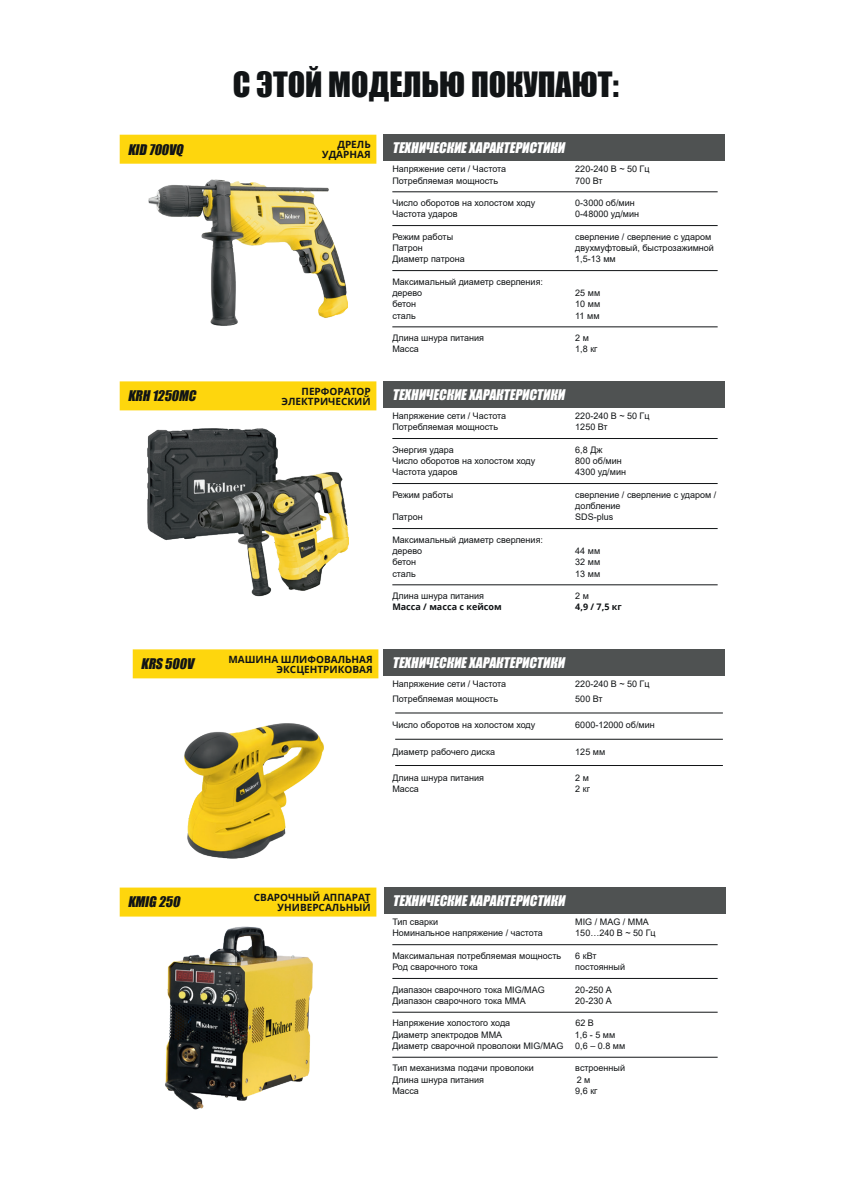
<style>
.page{position:relative;width:851px;height:1191px;background:#fff}
.page>*{position:absolute;margin:0;border:0;box-sizing:border-box;transform-origin:0 0}
.t1{font:32px "Impact";color:#111416}
.t2{font:italic 13.6px "Impact";color:#fff}
.t3{font:italic 13.6px "Impact";color:#111416}
.t4{font:700 10px/10px "Open Sans";color:#111416;text-align:right}
.Характ-ки{font:9px "Arial";color:#111416}
.Характ-ки-2{font:700 9px "Open Sans";color:#111416}
</style>
<div class="page">
<img style="left:148px;top:179px;width:199px;height:147px">
<hr style="left:392px;top:191px;width:325px;height:1px;background:#111416">
<hr style="left:392px;top:225px;width:325px;height:1px;background:#111416">
<hr style="left:392px;top:270px;width:325px;height:1px;background:#111416">
<hr style="left:392px;top:326px;width:325px;height:1px;background:#111416">
<div style="left:383px;top:135px;width:342px;height:26px;background:#4f5252"></div>
<img style="left:147px;top:428px;width:201px;height:168px">
<hr style="left:392px;top:438px;width:325px;height:1px;background:#111416">
<hr style="left:392px;top:483px;width:325px;height:1px;background:#111416">
<hr style="left:392px;top:528px;width:325px;height:1px;background:#111416">
<hr style="left:392px;top:584px;width:325px;height:1px;background:#111416">
<div style="left:383px;top:381px;width:342px;height:26px;background:#4f5252"></div>
<hr style="left:395px;top:712px;width:327px;height:1px;background:#111416">
<hr style="left:395px;top:739px;width:327px;height:1px;background:#111416">
<hr style="left:395px;top:765px;width:327px;height:1px;background:#111416">
<div style="left:383px;top:649px;width:342px;height:26px;background:#4f5252"></div>
<hr style="left:392px;top:944px;width:325px;height:1px;background:#111416">
<hr style="left:392px;top:978px;width:325px;height:1px;background:#111416">
<hr style="left:392px;top:1011px;width:325px;height:1px;background:#111416">
<hr style="left:392px;top:1056px;width:325px;height:1px;background:#111416">
<div style="left:384px;top:887px;width:341px;height:26px;background:#4f5252"></div>
<div style="left:120px;top:135px;width:256px;height:29px;background:#fed60d"></div>
<div style="left:120px;top:381px;width:256px;height:29px;background:#fed60d"></div>
<div style="left:133px;top:649px;width:245px;height:29px;background:#fed60d"></div>
<div style="left:120px;top:887px;width:256px;height:29px;background:#fed60d"></div>
<img style="left:184px;top:723px;width:140px;height:136px">
<img style="left:165px;top:926px;width:148px;height:184px">
<p class="t1" style="left:233px;top:60px;width:388px">С ЭТОЙ МОДЕЛЬЮ ПОКУПАЮТ:</p>
<p class="t3" style="left:128px;top:139px;width:60px">KID 700VQ</p>
<p class="t4" style="left:322px;top:139px;width:50px">ДРЕЛЬ<br>УДАРНАЯ</p>
<p class="t2" style="left:392px;top:137px;width:177px">ТЕХНИЧЕСКИЕХАРАКТЕРИСТИКИ</p>
<p class="Характ-ки" style="left:392px;top:163px;width:115px">Напряжение сети / Частота</p>
<p class="Характ-ки" style="left:575px;top:163px;width:76px">220-240 В ~ 50 Гц</p>
<p class="Характ-ки" style="left:392px;top:174px;width:107px">Потребляемая мощность</p>
<p class="Характ-ки" style="left:575px;top:174px;width:29px">700 Вт</p>
<p class="Характ-ки" style="left:392px;top:197px;width:144px">Число оборотов на холостом ходу</p>
<p class="Характ-ки" style="left:575px;top:197px;width:61px">0-3000 об/мин</p>
<p class="Характ-ки" style="left:392px;top:208px;width:67px">Частота ударов</p>
<p class="Характ-ки" style="left:575px;top:208px;width:65px">0-48000 уд/мин</p>
<p class="Характ-ки" style="left:392px;top:230px;width:62px">Режим работы</p>
<p class="Характ-ки" style="left:575px;top:230px;width:137px">сверление / сверление с ударом</p>
<p class="Характ-ки" style="left:392px;top:242px;width:32px">Патрон</p>
<p class="Характ-ки" style="left:575px;top:242px;width:140px">двухмуфтовый, быстрозажимной</p>
<p class="Характ-ки" style="left:392px;top:253px;width:74px">Диаметр патрона</p>
<p class="Характ-ки" style="left:575px;top:253px;width:42px">1,5-13 мм</p>
<p class="Характ-ки" style="left:392px;top:275px;width:152px">Максимальный диаметр сверления:</p>
<p class="Характ-ки" style="left:392px;top:287px;width:31px">дерево</p>
<p class="Характ-ки" style="left:575px;top:287px;width:26px">25 мм</p>
<p class="Характ-ки" style="left:392px;top:298px;width:25px">бетон</p>
<p class="Характ-ки" style="left:575px;top:298px;width:26px">10 мм</p>
<p class="Характ-ки" style="left:392px;top:309px;width:25px">сталь</p>
<p class="Характ-ки" style="left:575px;top:309px;width:26px">11 мм</p>
<p class="Характ-ки" style="left:392px;top:332px;width:93px">Длина шнура питания</p>
<p class="Характ-ки" style="left:575px;top:332px;width:15px">2 м</p>
<p class="Характ-ки" style="left:392px;top:343px;width:28px">Масса</p>
<p class="Характ-ки" style="left:575px;top:343px;width:24px">1,8 кг</p>
<p class="t3" style="left:128px;top:385px;width:73px">KRH 1250МC</p>
<p class="t4" style="left:301px;top:386px;width:71px">ПЕРФОРАТОР</p>
<p class="t4" style="left:281px;top:396px;width:91px">ЭЛЕКТРИЧЕСКИЙ</p>
<p class="t2" style="left:392px;top:384px;width:177px">ТЕХНИЧЕСКИЕХАРАКТЕРИСТИКИ</p>
<p class="Характ-ки" style="left:392px;top:409px;width:115px">Напряжение сети / Частота</p>
<p class="Характ-ки" style="left:575px;top:409px;width:76px">220-240 В ~ 50 Гц</p>
<p class="Характ-ки" style="left:392px;top:421px;width:107px">Потребляемая мощность</p>
<p class="Характ-ки" style="left:575px;top:421px;width:34px">1250 Вт</p>
<p class="Характ-ки" style="left:392px;top:443px;width:63px">Энергия удара</p>
<p class="Характ-ки" style="left:575px;top:443px;width:29px">6,8 Дж</p>
<p class="Характ-ки" style="left:392px;top:454px;width:144px">Число оборотов на холостом ходу</p>
<p class="Характ-ки" style="left:575px;top:454px;width:48px">800 об/мин</p>
<p class="Характ-ки" style="left:392px;top:466px;width:67px">Частота ударов</p>
<p class="Характ-ки" style="left:575px;top:466px;width:52px">4300 уд/мин</p>
<p class="Характ-ки" style="left:392px;top:488px;width:62px">Режим работы</p>
<p class="Характ-ки" style="left:575px;top:488px;width:142px">сверление / сверление с ударом /</p>
<p class="Характ-ки" style="left:575px;top:499px;width:47px">долбление</p>
<p class="Характ-ки" style="left:392px;top:511px;width:32px">Патрон</p>
<p class="Характ-ки" style="left:575px;top:511px;width:40px">SDS-plus</p>
<p class="Характ-ки" style="left:392px;top:533px;width:152px">Максимальный диаметр сверления:</p>
<p class="Характ-ки" style="left:392px;top:544px;width:31px">дерево</p>
<p class="Характ-ки" style="left:575px;top:544px;width:26px">44 мм</p>
<p class="Характ-ки" style="left:392px;top:556px;width:25px">бетон</p>
<p class="Характ-ки" style="left:575px;top:556px;width:26px">32 мм</p>
<p class="Характ-ки" style="left:392px;top:567px;width:25px">сталь</p>
<p class="Характ-ки" style="left:575px;top:567px;width:26px">13 мм</p>
<p class="Характ-ки" style="left:392px;top:589px;width:93px">Длина шнура питания</p>
<p class="Характ-ки" style="left:575px;top:589px;width:15px">2 м</p>
<p class="Характ-ки-2" style="left:392px;top:600px;width:111px">Масса / масса с кейсом</p>
<p class="Характ-ки-2" style="left:575px;top:600px;width:48px">4,9 / 7,5 кг</p>
<p class="t3" style="left:141px;top:653px;width:58px">KRS 500V</p>
<p class="t4" style="left:228px;top:654px;width:146px">МАШИНА ШЛИФОВАЛЬНАЯ<br>ЭКСЦЕНТРИКОВАЯ</p>
<p class="t2" style="left:392px;top:652px;width:177px">ТЕХНИЧЕСКИЕХАРАКТЕРИСТИКИ</p>
<p class="Характ-ки" style="left:392px;top:677px;width:115px">Напряжение сети / Частота</p>
<p class="Характ-ки" style="left:575px;top:677px;width:76px">220-240 В ~ 50 Гц</p>
<p class="Характ-ки" style="left:392px;top:692px;width:107px">Потребляемая мощность</p>
<p class="Характ-ки" style="left:575px;top:692px;width:29px">500 Вт</p>
<p class="Характ-ки" style="left:392px;top:719px;width:144px">Число оборотов на холостом ходу</p>
<p class="Характ-ки" style="left:575px;top:719px;width:81px">6000-12000 об/мин</p>
<p class="Характ-ки" style="left:392px;top:745px;width:104px">Диаметр рабочего диска</p>
<p class="Характ-ки" style="left:575px;top:745px;width:31px">125 мм</p>
<p class="Характ-ки" style="left:392px;top:771px;width:93px">Длина шнура питания</p>
<p class="Характ-ки" style="left:575px;top:771px;width:15px">2 м</p>
<p class="Характ-ки" style="left:392px;top:782px;width:28px">Масса</p>
<p class="Характ-ки" style="left:575px;top:782px;width:16px">2 кг</p>
<p class="t3" style="left:128px;top:891px;width:57px">KMIG 250</p>
<p class="t4" style="left:254px;top:892px;width:118px">СВАРОЧНЫЙ АППАРАТ<br>УНИВЕРСАЛЬНЫЙ</p>
<p class="t2" style="left:392px;top:890px;width:177px">ТЕХНИЧЕСКИЕХАРАКТЕРИСТИКИ</p>
<p class="Характ-ки" style="left:392px;top:915px;width:47px">Тип сварки</p>
<p class="Характ-ки" style="left:575px;top:915px;width:75px">MIG / MAG / ММА</p>
<p class="Характ-ки" style="left:392px;top:927px;width:152px">Номинальное напряжение / частота</p>
<p class="Характ-ки" style="left:575px;top:927px;width:82px">150…240 В ~ 50 Гц</p>
<p class="Характ-ки" style="left:392px;top:949px;width:170px">Максимальная потребляемая мощность</p>
<p class="Характ-ки" style="left:575px;top:949px;width:23px">6 кВт</p>
<p class="Характ-ки" style="left:392px;top:960px;width:87px">Род сварочного тока</p>
<p class="Характ-ки" style="left:575px;top:960px;width:51px">постоянный</p>
<p class="Характ-ки" style="left:392px;top:983px;width:154px">Диапазон сварочного тока MIG/MAG</p>
<p class="Характ-ки" style="left:575px;top:983px;width:38px">20-250 А</p>
<p class="Характ-ки" style="left:392px;top:994px;width:135px">Диапазон сварочного тока MМА</p>
<p class="Характ-ки" style="left:575px;top:994px;width:38px">20-230 А</p>
<p class="Характ-ки" style="left:392px;top:1017px;width:119px">Напряжение холостого хода</p>
<p class="Характ-ки" style="left:575px;top:1017px;width:20px">62 В</p>
<p class="Характ-ки" style="left:392px;top:1028px;width:111px">Диаметр электродов ММА</p>
<p class="Характ-ки" style="left:574px;top:1028px;width:42px">1,6 - 5 мм</p>
<p class="Характ-ки" style="left:392px;top:1039px;width:173px">Диаметр сварочной проволоки MIG/MAG</p>
<p class="Характ-ки" style="left:575px;top:1039px;width:51px">0,6 – 0.8 мм</p>
<p class="Характ-ки" style="left:392px;top:1062px;width:143px">Тип механизма подачи проволоки</p>
<p class="Характ-ки" style="left:575px;top:1062px;width:51px">встроенный</p>
<p class="Характ-ки" style="left:392px;top:1073px;width:93px">Длина шнура питания</p>
<p class="Характ-ки" style="left:576px;top:1073px;width:15px">2 м</p>
<p class="Характ-ки" style="left:392px;top:1084px;width:28px">Масса</p>
<p class="Характ-ки" style="left:575px;top:1084px;width:24px">9,6 кг</p>
</div>
